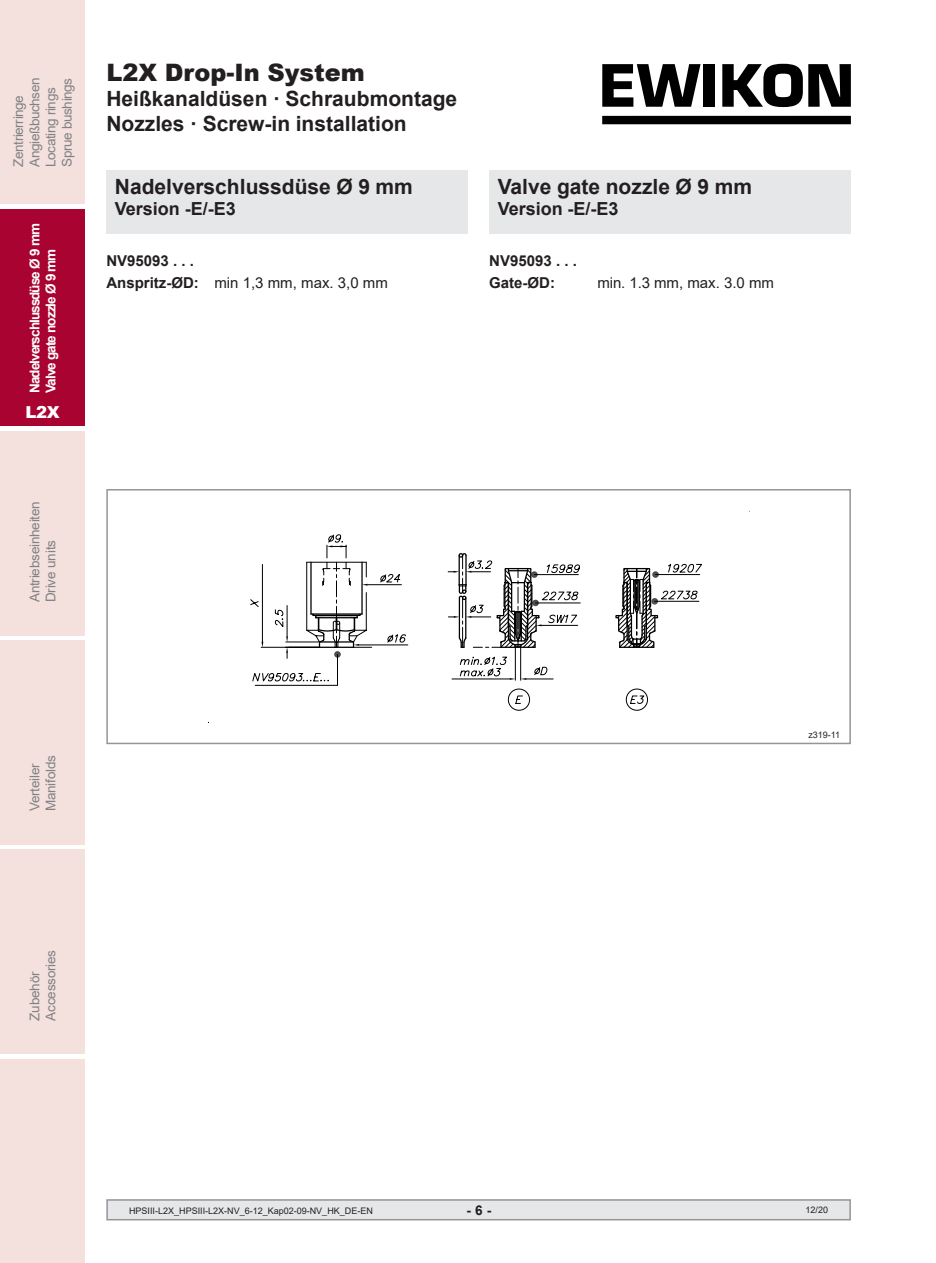
<style>
.page{position:relative;width:936px;height:1263px;background:#fff}
.page>*{position:absolute;margin:0;border:0;box-sizing:border-box;transform-origin:0 0}
.t1{font:900 24px "Arial";color:#231f20}
.Arial-14pt-fett{font:700 21px/25.2px "Arial";color:#231f20}
.Arial-12pt-fett{font:700 18px "Arial";color:#231f20}
.Arial-14pt-fett-2{font:700 18px "Arial";color:#231f20}
.t2{font:900 16.5px "Arial";color:#fff}
.t3{font:15px "Arial";color:#231f20}
.t4{font:700 15px "Arial";color:#231f20}
.t5{font:13.5px/16.2px "Arial";letter-spacing:-.015em;color:#808285}
.t6{font:700 13.5px/16.2px "Arial";letter-spacing:-.07em;color:#fff}
.t7{font:700 13.5px "Arial";color:#231f20}
.t8{font:9px "Arial";color:#231f20}
.s1{font-weight:700}
</style>
<div class="page">
<div style="left:106px;top:1199px;width:744px;height:21px;background:#e6e7e9;border:2px solid #939598"></div>
<div style="left:0;top:431px;width:85px;height:204px;background:#f4e0dd"></div>
<div style="left:0;top:640px;width:85px;height:204px;background:#f4e0dd"></div>
<div style="left:0;top:1059px;width:85px;height:204px;background:#f4e0dd"></div>
<div style="left:0;top:850px;width:85px;height:204px;background:#f4e0dd"></div>
<div style="left:0;top:209px;width:85px;height:217px;background:#a90332"></div>
<div style="left:0;top:0;width:85px;height:204px;background:#f4e0dd"></div>
<div style="left:602px;top:116px;width:248px;height:8px;background:#000"></div>
<svg style="left:602px;top:64px;width:98px;height:43px"></svg>
<div style="left:703px;top:64px;width:12px;height:43px;background:#000"></div>
<svg style="left:722px;top:64px;width:80px;height:43px"></svg>
<svg style="left:808px;top:64px;width:42px;height:43px"></svg>
<svg style="left:250px;top:534px;width:452px;height:177px"></svg>
<div style="left:106px;top:489px;width:744px;height:255px;border:2px solid #939598"></div>
<div style="left:106px;top:170px;width:362px;height:64px;background:#e6e7e9"></div>
<div style="left:489px;top:170px;width:361px;height:64px;background:#e6e7e9"></div>
<p class="t5" style="left:10px;top:167px;width:90px;rotate:-90deg">Zentrierringe<br>Angießbuchsen<br>Locating rings<br>Sprue bushings</p>
<p class="t6" style="left:27px;top:393px;width:171px;rotate:-90deg">Nadelverschlussdüse Ø 9 mm<br>Valve gate nozzle Ø 9 mm</p>
<p class="t2" style="left:26px;top:400px;width:36px">L2X</p>
<h1 class="t1" style="left:106px;top:55px;width:260px">L2X Drop-In System</h1>
<h2 class="Arial-14pt-fett" style="left:106px;top:86px;width:352px">Heißkanaldüsen · Schraubmontage<br>Nozzles · Screw-in installation</h2>
<p class="Arial-14pt-fett" style="left:115px;top:174px;width:299px">Nadelverschlussdüse Ø 9 mm</p>
<p class="Arial-12pt-fett" style="left:115px;top:196px;width:122px">Version -E/-E3</p>
<p class="t4" style="left:106px;top:250px;width:89px">NV95093 . . .</p>
<p class="t3" style="left:106px;top:273px;width:283px"><span class="s1">Anspritz-ØD:</span> min 1,3 mm, max. 3,0 mm</p>
<p class="Arial-14pt-fett" style="left:497px;top:174px;width:256px">Valve gate nozzle Ø 9 mm</p>
<p class="Arial-14pt-fett-2" style="left:497px;top:196px;width:122px">Version -E/-E3</p>
<p class="t4" style="left:489px;top:250px;width:89px">NV95093 . . .</p>
<p class="t4" style="left:489px;top:272px;width:67px">Gate-ØD:</p>
<p class="t3" style="left:597px;top:273px;width:178px">min. 1.3 mm, max. 3.0 mm</p>
<p class="t5" style="left:26px;top:602px;width:103px;rotate:-90deg">Antriebseinheiten<br>Drive units</p>
<p class="t5" style="left:26px;top:811px;width:58px;rotate:-90deg">Verteiler<br>Manifolds</p>
<p class="t8" style="left:808px;top:729px;width:33px">z319-11</p>
<p class="t5" style="left:26px;top:1021px;width:72px;rotate:-90deg">Zubehör<br>Accessories</p>
<p class="t8" style="left:129px;top:1204px;width:245px">HPSIII-L2X_HPSIII-L2X-NV_6-12_Kap02-09-NV_HK_DE-EN</p>
<p class="t7" style="left:466px;top:1200px;width:26px">- 6 -</p>
<p class="t8" style="left:805px;top:1204px;width:24px">12/20</p>
</div>
